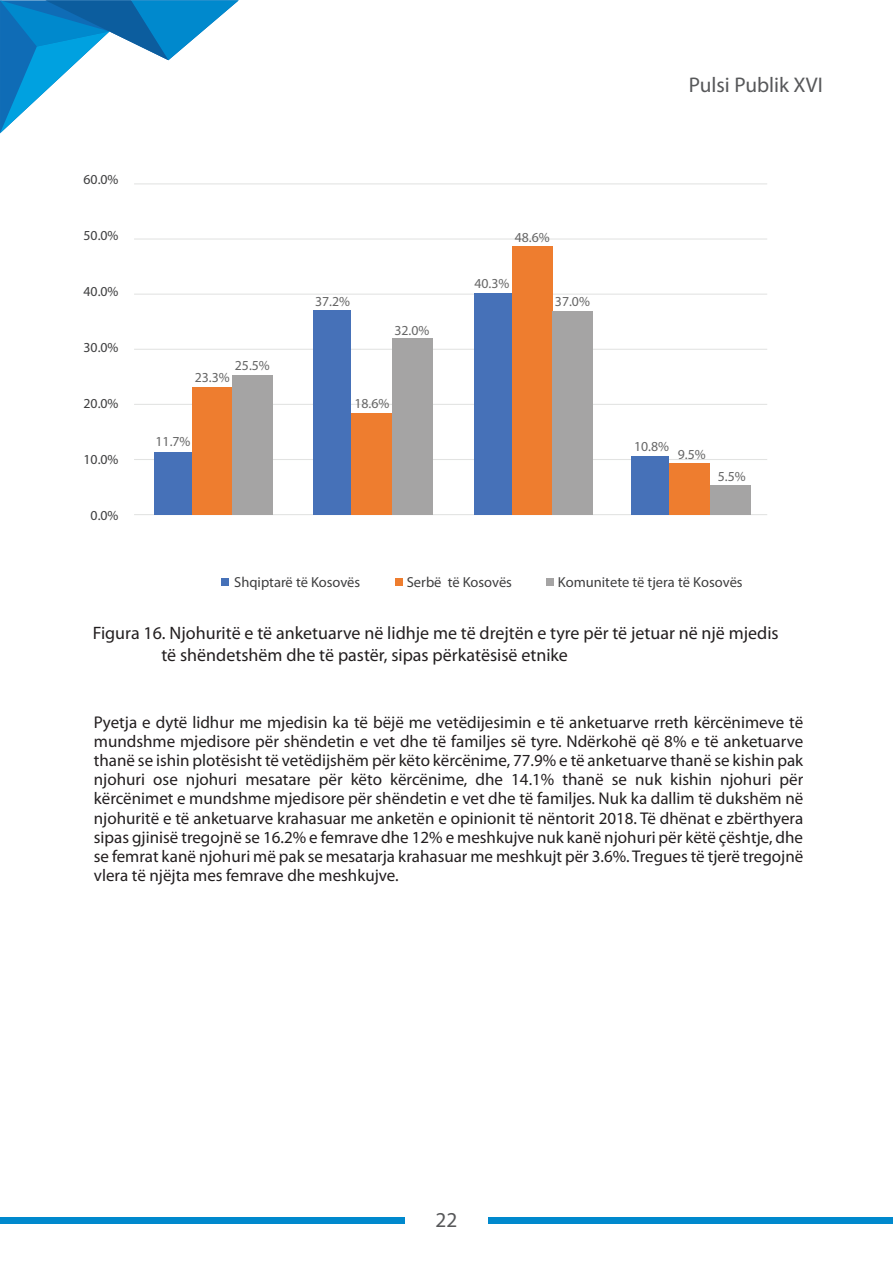
<style>
.page{position:relative;width:893px;height:1263px;background:#fff}
.page>*{position:absolute;margin:0;border:0;box-sizing:border-box;transform-origin:0 0}
.t1{font:21.3px "Myriad Pro";color:#57585a}
.t2{font:18px/21.6px "Myriad Pro";color:#231f20}
.t3{font:16.95px/19.2px "Myriad Pro";color:#231f20;text-align:justify}
.t4{font:14.55px "Myriad Pro";color:#3e3e3f}
.t5{font:13.8px "Myriad Pro";color:#666}
.t6{font:13.8px "Myriad Pro";color:#3e3e3f}
</style>
<div class="page">
<div style="left:221px;top:578px;width:8px;height:8px;background:#4671b8"></div>
<div style="left:395px;top:578px;width:8px;height:8px;background:#ee7d2f"></div>
<div style="left:546px;top:578px;width:8px;height:8px;background:#a5a4a4"></div>
<hr style="left:134px;top:514px;width:633px;height:1px;background:#e2e3e2">
<hr style="left:134px;top:459px;width:633px;height:1px;background:#e2e3e2">
<hr style="left:134px;top:404px;width:633px;height:1px;background:#e2e3e2">
<hr style="left:134px;top:349px;width:633px;height:1px;background:#e2e3e2">
<hr style="left:134px;top:294px;width:633px;height:1px;background:#e2e3e2">
<hr style="left:134px;top:238px;width:633px;height:2px;background:#e2e3e2">
<hr style="left:134px;top:183px;width:633px;height:1px;background:#e2e3e2">
<svg style="left:0;top:0;width:239px;height:133px"></svg>
<div style="left:0;top:1217px;width:404px;height:7px;background:#0089cd"></div>
<div style="left:489px;top:1217px;width:404px;height:7px;background:#0089cd"></div>
<div style="left:192px;top:387px;width:41px;height:127px;background:#ee7d2f"></div>
<div style="left:232px;top:375px;width:41px;height:139px;background:#a5a4a4"></div>
<div style="left:154px;top:451px;width:38px;height:63px;background:#4671b8"></div>
<div style="left:669px;top:463px;width:41px;height:51px;background:#ee7d2f"></div>
<div style="left:710px;top:485px;width:41px;height:29px;background:#a5a4a4"></div>
<div style="left:631px;top:456px;width:38px;height:58px;background:#4671b8"></div>
<div style="left:512px;top:246px;width:41px;height:268px;background:#ee7d2f"></div>
<div style="left:552px;top:311px;width:41px;height:203px;background:#a5a4a4"></div>
<div style="left:474px;top:293px;width:38px;height:221px;background:#4671b8"></div>
<div style="left:351px;top:413px;width:41px;height:101px;background:#ee7d2f"></div>
<div style="left:392px;top:338px;width:41px;height:176px;background:#a5a4a4"></div>
<div style="left:313px;top:310px;width:38px;height:204px;background:#4671b8"></div>
<p class="t6" style="left:84px;top:171px;width:37px">60.0%</p>
<p class="t6" style="left:84px;top:227px;width:37px">50.0%</p>
<p class="t6" style="left:84px;top:283px;width:37px">40.0%</p>
<p class="t6" style="left:84px;top:339px;width:37px">30.0%</p>
<p class="t6" style="left:84px;top:395px;width:37px">20.0%</p>
<p class="t6" style="left:84px;top:451px;width:37px">10.0%</p>
<p class="t6" style="left:91px;top:507px;width:29px">0.0%</p>
<p class="t1" style="left:689px;top:72px;width:136px">Pulsi Publik XVI</p>
<p class="t5" style="left:235px;top:357px;width:37px">25.5%</p>
<p class="t5" style="left:195px;top:369px;width:37px">23.3%</p>
<p class="t5" style="left:156px;top:433px;width:37px">11.7%</p>
<p class="t5" style="left:315px;top:293px;width:37px">37.2%</p>
<p class="t5" style="left:394px;top:322px;width:37px">32.0%</p>
<p class="t5" style="left:354px;top:395px;width:37px">18.6%</p>
<p class="t5" style="left:515px;top:229px;width:37px">48.6%</p>
<p class="t5" style="left:474px;top:275px;width:37px">40.3%</p>
<p class="t5" style="left:555px;top:293px;width:37px">37.0%</p>
<p class="t5" style="left:634px;top:438px;width:37px">10.8%</p>
<p class="t5" style="left:678px;top:446px;width:29px">9.5%</p>
<p class="t5" style="left:718px;top:468px;width:29px">5.5%</p>
<p class="t4" style="left:234px;top:573px;width:128px">Shqiptarë të Kosovës</p>
<p class="t4" style="left:407px;top:573px;width:107px">Serbë të Kosovës</p>
<p class="t4" style="left:558px;top:573px;width:186px">Komunitete të tjera të Kosovës</p>
<p class="t2" style="left:161px;top:622px;width:619px;text-indent:-69px">Figura 16. Njohuritë e të anketuarve në lidhje me të drejtën e tyre për të jetuar në një mjedis të shëndetshëm dhe të pastër, sipas përkatësisë etnike</p>
<p class="t3" style="left:94px;top:712px;width:711px">Pyetja e dytë lidhur me mjedisin ka të bëjë me vetëdijesimin e të anketuarve rreth kërcënimeve të mundshme mjedisore për shëndetin e vet dhe të familjes së tyre. Ndërkohë që 8% e të anketuarve thanë se ishin plotësisht të vetëdijshëm për këto kërcënime, 77.9% e të anketuarve thanë se kishin pak njohuri ose njohuri mesatare për këto kërcënime, dhe 14.1% thanë se nuk kishin njohuri për kërcënimet e mundshme mjedisore për shëndetin e vet dhe të familjes. Nuk ka dallim të dukshëm në njohuritë e të anketuarve krahasuar me anketën e opinionit të nëntorit 2018. Të dhënat e zbërthyera sipas gjinisë tregojnë se 16.2% e femrave dhe 12% e meshkujve nuk kanë njohuri për këtë çështje, dhe se femrat kanë njohuri më pak se mesatarja krahasuar me meshkujt për 3.6%. Tregues të tjerë tregojnë vlera të njëjta mes femrave dhe meshkujve.</p>
<p class="t1" style="left:435px;top:1207px;width:23px">22</p>
</div>
